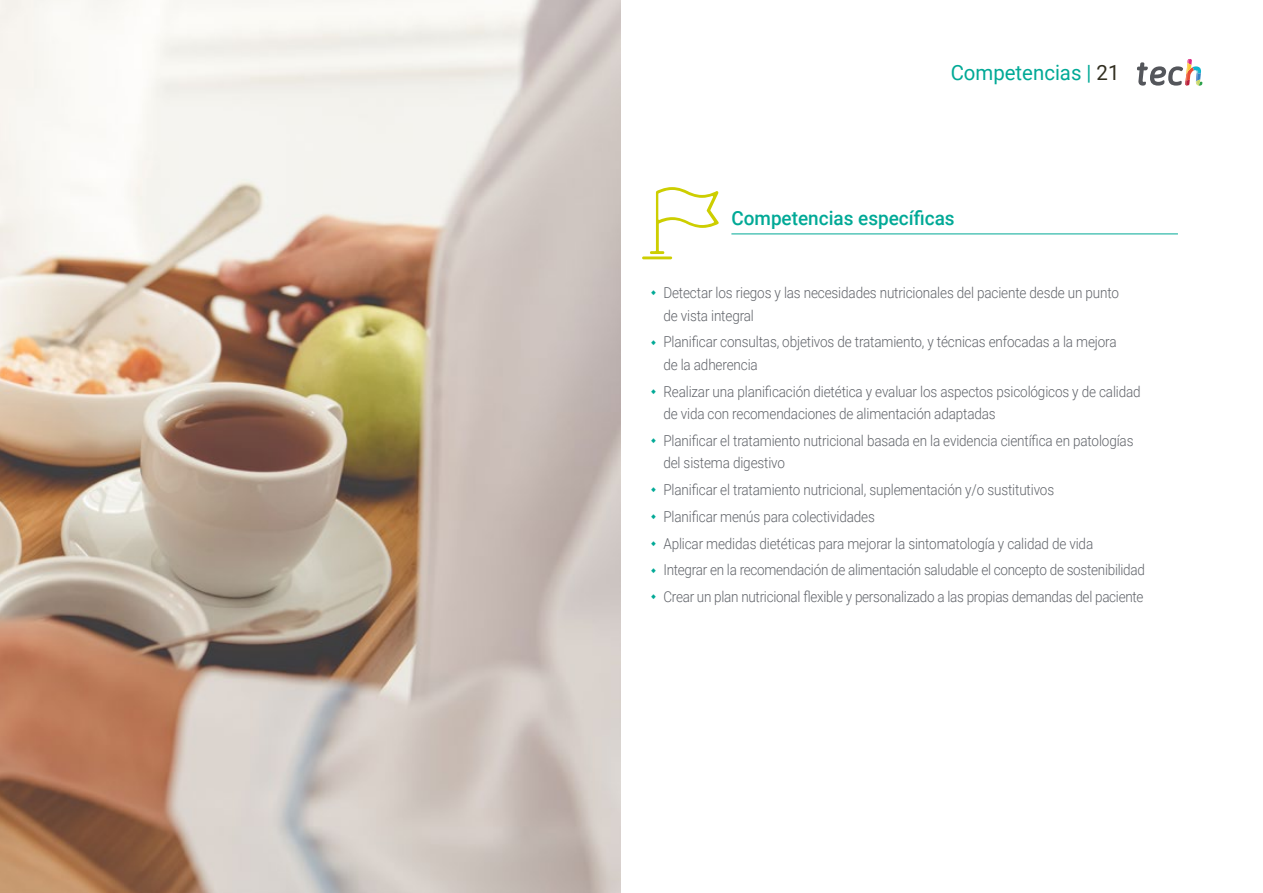
<style>
.page{position:relative;width:1263px;height:893px;background:#fff}
.page>*{position:absolute;margin:0;border:0;box-sizing:border-box;transform-origin:0 0}
.t1{font:21px "Roboto";color:#00a996}
.t2{font:500 19.5px "Roboto";color:#00a996}
.t3{font:300 15px/22.5px "Roboto";letter-spacing:-.01em;color:#61646a;scale:.9 1}
.s1{color:#312e20}
</style>
<div class="page">
<img style="left:0;top:0;width:621px;height:893px">
<hr style="left:731px;top:234px;width:447px;height:1px;background:#00a996">
<hr style="left:642px;top:256px;width:30px;height:3px;background:#cdce00">
<svg style="left:650px;top:187px;width:69px;height:67px"></svg>
<svg style="left:1137px;top:59px;width:65px;height:27px"></svg>
<h1 class="t1" style="left:951px;top:57px;width:170px">Competencias | <span class="s1">21</span></h1>
<h2 class="t2" style="left:731px;top:204px;width:225px">Competencias específicas</h2>
<p class="t3" style="left:663px;top:281px;width:508px">Detectar los riegos y las necesidades nutricionales del paciente desde un punto de vista integral</p>
<p class="t3" style="left:663px;top:330px;width:505px">Planificar consultas, objetivos de tratamiento, y técnicas enfocadas a la mejora de la adherencia</p>
<p class="t3" style="left:663px;top:380px;width:532px">Realizar una planificación dietética y evaluar los aspectos psicológicos y de calidad de vida con recomendaciones de alimentación adaptadas</p>
<p class="t3" style="left:663px;top:429px;width:524px">Planificar el tratamiento nutricional basada en la evidencia científica en patologías del sistema digestivo</p>
<p class="t3" style="left:663px;top:476px;width:537px;line-height:26.7px">Planificar el tratamiento nutricional, suplementación y/o sustitutivos<br>Planificar menús para colectividades<br>Aplicar medidas dietéticas para mejorar la sintomatología y calidad de vida<br>Integrar en la recomendación de alimentación saludable el concepto de sostenibilidad Crear un plan nutricional flexible y personalizado a las propias demandas del paciente</p>
</div>
